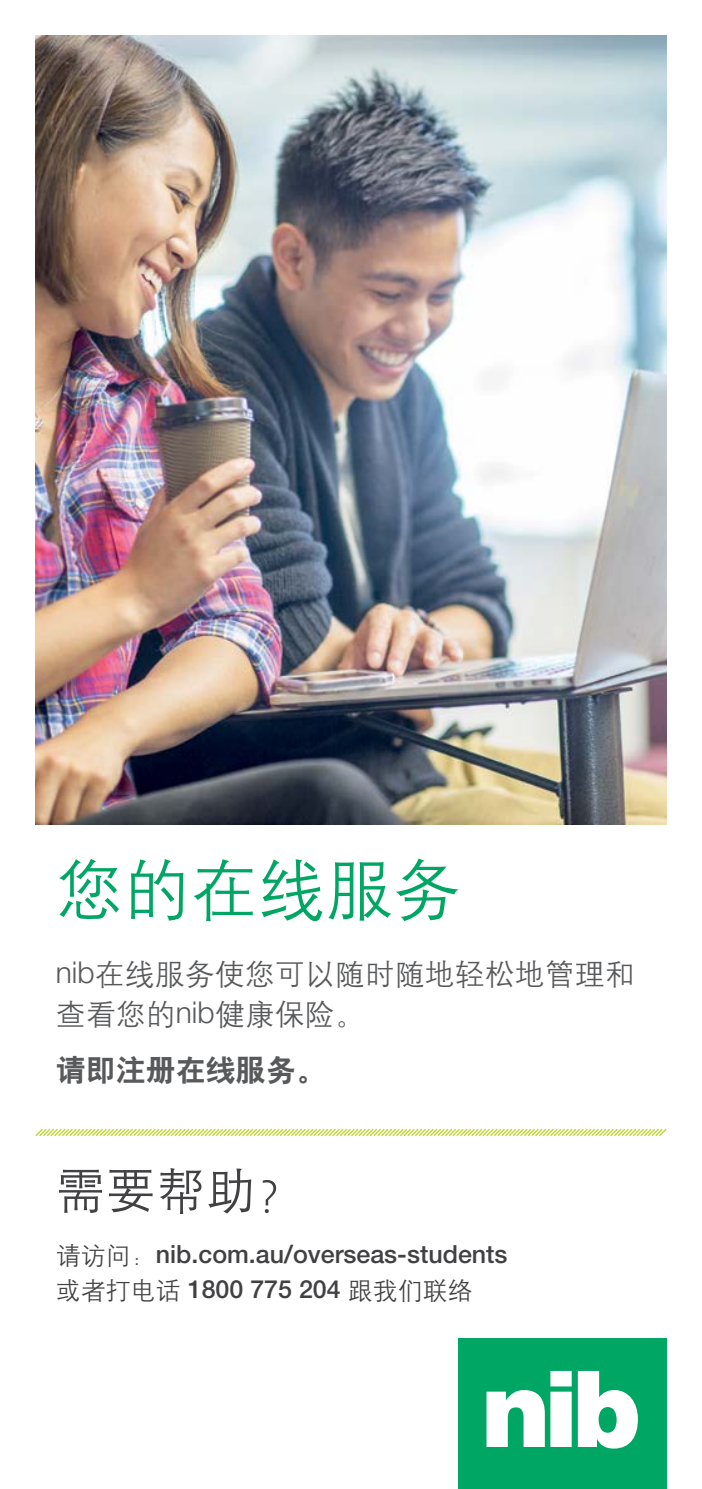
<style>
.page{position:relative;width:702px;height:1489px;background:#fff}
.page>*{position:absolute;margin:0;border:0;box-sizing:border-box;transform-origin:0 0}
.t1{font:67.5px "H Yg 2 gj";color:#00a663}
.t2{font:50px "H Yg 2 gj";color:#414042}
.body{font:30px/40px "H Yg 2 gj";color:#58595b}
.body-2{font:30px "H Yb 2 gj";color:#58595b}
.t3{font:500 25px "Helvetica Neue LT Pro";color:#414042}
.t4{font:25px "H Yg 2 gj";color:#414042}
.s1{font-family:"Helvetica Neue LT Pro";font-weight:300}
.s2{font-family:"H Yg 2 gj";font-weight:400}
.s3{font-family:"Helvetica Neue LT Pro";font-weight:500}
</style>
<div class="page">
<img style="left:35px;top:36px;width:631px;height:788px">
<div style="left:458px;top:1338px;width:208px;height:150px;background:#00a663"></div>
<svg style="left:486px;top:1370px;width:85px;height:76px"></svg>
<svg style="left:578px;top:1370px;width:60px;height:78px"></svg>
<svg style="left:35px;top:1128px;width:632px;height:9px"></svg>
<p class="t1" style="left:56px;top:855px;width:407px">您的在线服务</p>
<p class="body" style="left:56px;top:953px;width:580px"><span class="s1">nib</span>在线服务使您可以随时随地轻松地管理和查看您的<span class="s1">nib</span>健康保险。</p>
<p class="body-2" style="left:56px;top:1055px;width:271px">请即注册在线服务。</p>
<p class="t2" style="left:56px;top:1165px;width:251px">需要帮助？</p>
<p class="t3" style="left:56px;top:1238px;width:453px"><span class="s2">请访问：</span>nib.com.au/overseas-students</p>
<p class="t4" style="left:56px;top:1277px;width:418px">或者打电话 <span class="s3">1800 775 204</span> 跟我们联络</p>
</div>
